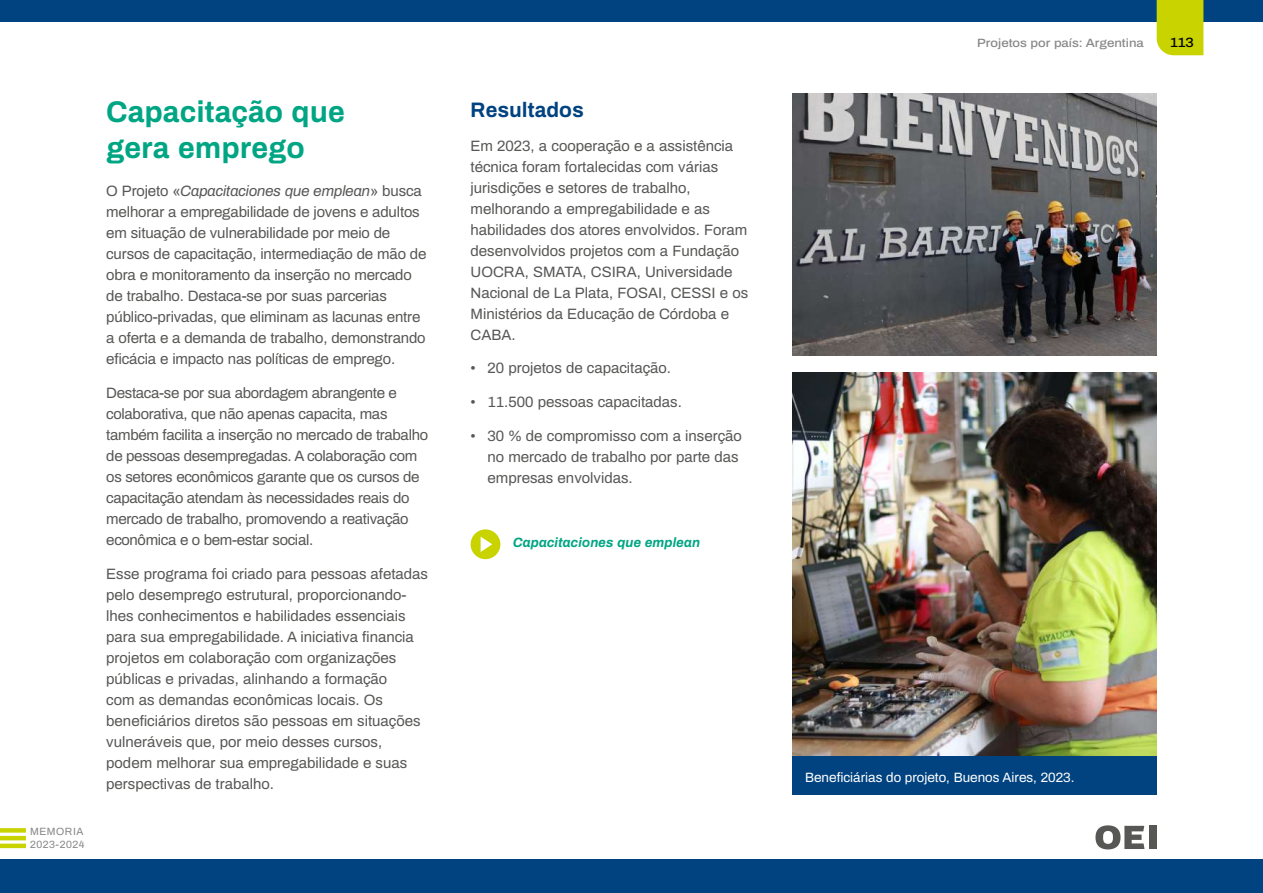
<style>
.page{position:relative;width:1263px;height:893px;background:#fff}
.page>*{position:absolute;margin:0;border:0;box-sizing:border-box;transform-origin:0 0}
.t1{font:700 30px/36px "Archivo";color:#00a583}
.t2{font:700 21px "Archivo";color:#004380}
.t3{font:15px/21px "Archivo";color:#575756}
.t4{font:15px/21px "Archivo";letter-spacing:-.02em;color:#575756}
.t5{font:13.5px "Archivo";color:#fff}
.t6{font:italic 700 13.5px "Archivo";color:#00a583}
.t7{font:500 13.5px "Archivo";color:#000;scale:1.1 1}
.t8{font:500 12px "Archivo";color:#878787;scale:1.1 1}
.t9{font:10.5px/12.6px "Archivo";letter-spacing:.05em;color:#878787}
.s1{font-family:"Arial"}
.s2{font-style:italic}
</style>
<div class="page">
<div style="left:0;top:0;width:1263px;height:21px;background:#004380"></div>
<div style="left:0;top:859px;width:1263px;height:34px;background:#004380"></div>
<div style="left:1157px;top:0;width:46px;height:55px;background:#c8d300"></div>
<svg style="left:1095px;top:825px;width:49px;height:24px"></svg>
<div style="left:1149px;top:826px;width:8px;height:23px;background:#575756"></div>
<hr style="left:0;top:844px;width:26px;height:4px;background:#c8d300">
<hr style="left:0;top:836px;width:26px;height:4px;background:#c8d300">
<div style="left:0;top:828px;width:26px;height:5px;background:#c8d300"></div>
<img style="left:792px;top:373px;width:365px;height:384px">
<img style="left:792px;top:94px;width:365px;height:262px">
<div style="left:471px;top:529px;width:29px;height:30px;background:#c8d300;border-radius:50%"></div>
<svg style="left:481px;top:537px;width:11px;height:15px"></svg>
<div style="left:792px;top:757px;width:365px;height:38px;background:#004380"></div>
<p class="t9" style="left:30px;top:825px;width:56px">MEMORIA<br>2023-2024</p>
<h1 class="t1" style="left:106px;top:93px;width:240px">Capacitação que gera emprego</h1>
<p class="t3" style="left:106px;top:180px;width:322px">O Projeto <span class="s1">«</span><span class="s2">Capacitaciones que emplean</span><span class="s1">»</span> busca melhorar a empregabilidade de jovens e adultos em situação de vulnerabilidade por meio de cursos de capacitação, intermediação de mão de obra e monitoramento da inserção no mercado de trabalho. Destaca-se por suas parcerias público-privadas, que eliminam as lacunas entre a oferta e a demanda de trabalho, demonstrando eficácia e impacto nas políticas de emprego.</p>
<p class="t4" style="left:106px;top:381px;width:323px">Destaca-se por sua abordagem abrangente e colaborativa, que não apenas capacita, mas também facilita a inserção no mercado de trabalho de pessoas desempregadas. A colaboração com os setores econômicos garante que os cursos de capacitação atendam às necessidades reais do mercado de trabalho, promovendo a reativação econômica e o bem-estar social.</p>
<p class="t3" style="left:106px;top:562px;width:323px">Esse programa foi criado para pessoas afetadas pelo desemprego estrutural, proporcionando&shy;lhes conhecimentos e habilidades essenciais para sua empregabilidade. A iniciativa financia projetos em colaboração com organizações públicas e privadas, alinhando a formação<br>com as demandas econômicas locais. Os beneficiários diretos são pessoas em situações vulneráveis que, por meio desses cursos, podem melhorar sua empregabilidade e suas perspectivas de trabalho.</p>
<h2 class="t2" style="left:471px;top:94px;width:115px">Resultados</h2>
<p class="t3" style="left:471px;top:134px;width:279px">Em 2023, a cooperação e a assistência técnica foram fortalecidas com várias jurisdições e setores de trabalho, melhorando a empregabilidade e as habilidades dos atores envolvidos. Foram desenvolvidos projetos com a Fundação UOCRA, SMATA, CSIRA, Universidade Nacional de La Plata, FOSAI, CESSI e os Ministérios da Educação de Córdoba e CABA.</p>
<p class="t3" style="left:471px;top:357px;width:202px">• 20 projetos de capacitação.</p>
<p class="t3" style="left:471px;top:390px;width:213px">• 11.500 pessoas capacitadas.</p>
<p class="t3" style="left:488px;top:424px;width:256px;text-indent:-17px">• 30 % de compromisso com a inserção no mercado de trabalho por parte das empresas envolvidas.</p>
<p class="t6" style="left:513px;top:533px;width:189px">Capacitaciones que emplean</p>
<p class="t8" style="left:977px;top:34px;width:153px">Projetos por país: Argentina</p>
<p class="t7" style="left:1170px;top:32px;width:23px">113</p>
<p class="t5" style="left:805px;top:768px;width:271px">Beneficiárias do projeto, Buenos Aires, 2023.</p>
</div>
